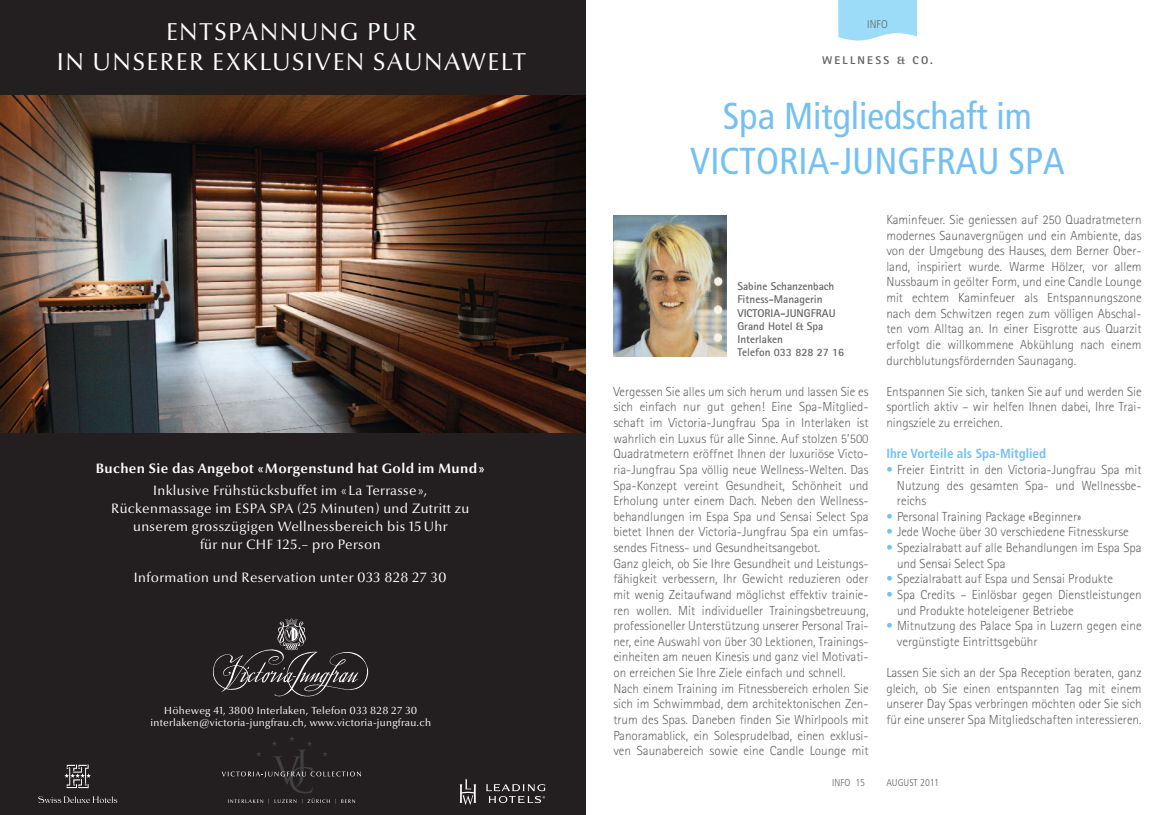
<style>
.page{position:relative;width:1170px;height:815px;background:#fff}
.page>*{position:absolute;margin:0;border:0;box-sizing:border-box;transform-origin:0 0}
.t1{font:condensed 37.5px/45px "Frutiger LT Std";color:#75c0f2;text-align:center}
.t2{font:24.75px/30.2px "Optima Nova LT";letter-spacing:.06em;color:#fff;text-align:center}
.t3{font:13.75px/17.9px "Optima Nova LT";letter-spacing:.03em;color:#fff;text-align:center}
.t4{font:700 13.75px "Optima Nova LT";letter-spacing:.03em;color:#fff}
.t5{font:300 13.12px/15.6px "Rotis Sans Serif";color:#646565}
.t6{font:700 condensed 13.12px "Frutiger";color:#75c0f2}
.t7{font:700 11.25px/13.1px "Rotis Sans Serif";color:#646565}
.t8{font:800 11.25px "Rotis Sans Serif";letter-spacing:.2em;color:#646565}
.t9{font:300 condensed 11.25px "Frutiger LT Std";color:#646565}
.t10{font:10.38px/12.4px "Optima Nova LT";letter-spacing:.03em;color:#fff;text-align:center}
.t11{font:300 condensed 10px "Frutiger LT Std";color:#646565}
.s1{color:#75c0f2}
</style>
<div class="page">
<div style="left:0;top:0;width:585px;height:815px;background:#231f20"></div>
<img style="left:0;top:95px;width:585px;height:338px">
<svg style="left:213px;top:618px;width:156px;height:79px"></svg>
<svg style="left:64px;top:764px;width:27px;height:24px"></svg>
<svg style="left:38px;top:796px;width:79px;height:7px"></svg>
<svg style="left:459px;top:779px;width:17px;height:26px"></svg>
<svg style="left:486px;top:784px;width:59px;height:19px"></svg>
<svg style="left:222px;top:737px;width:139px;height:66px"></svg>
<img style="left:613px;top:216px;width:113px;height:140px">
<svg style="left:838px;top:0;width:78px;height:41px;background:#a6dff8"></svg>
<h2 class="t2" style="left:57px;top:20px;width:470px">ENTSPANNUNG PUR<br>IN UNSERER EXKLUSIVEN SAUNAWELT</h2>
<p class="t4" style="left:96px;top:464px;width:390px">Buchen Sie das Angebot « Morgenstund hat Gold im Mund »</p>
<p class="t3" style="left:111px;top:483px;width:359px">Inklusive Frühstücksbuffet im « La Terrasse», Rückenmassage im ESPA SPA (25 Minuten) und Zutritt zu unserem grosszügigen Wellnessbereich bis 15 Uhr<br>für nur CHF 125.– pro Person</p>
<p class="t3" style="left:134px;top:570px;width:314px">Information und Reservation unter 033 828 27 30</p>
<p class="t10" style="left:150px;top:705px;width:282px">Höheweg 41, 3800 Interlaken, Telefon 033 828 27 30 interlaken@victoria-jungfrau.ch, www.victoria-jungfrau.ch</p>
<p class="t9" style="left:867px;top:19px;width:22px">INFO</p>
<p class="t8" style="left:822px;top:57px;width:112px">WELLNESS &amp; CO.</p>
<h1 class="t1" style="left:690px;top:96px;width:376px">Spa Mitgliedschaft im<br>VICTORIA-JUNGFRAU SPA</h1>
<p class="t7" style="left:737px;top:281px;width:108px">Sabine Schanzenbach<br>Fitness-Managerin<br>VICTORIA-JUNGFRAU<br>Grand Hotel &amp; Spa<br>Interlaken<br>Telefon 033 828 27 16</p>
<p class="t5" style="left:613px;top:385px;width:257px">Vergessen Sie alles um sich herum und lassen Sie es sich einfach nur gut gehen! Eine Spa-Mitglied&shy;schaft im Victoria-Jungfrau Spa in Interlaken ist wahrlich ein Luxus für alle Sinne. Auf stolzen 5’500<br>Quadratmetern eröffnet Ihnen der luxuriöse Victo&shy;ria-Jungfrau Spa völlig neue Wellness-Welten. Das Spa-Konzept vereint Gesundheit, Schönheit und Erholung unter einem Dach. Neben den Wellness&shy;behandlungen im Espa Spa und Sensai Select Spa bietet Ihnen der Victoria-Jungfrau Spa ein umfas&shy;sendes Fitness- und Gesundheitsangebot.<br>Ganz gleich, ob Sie Ihre Gesundheit und Leistungs&shy;fähigkeit verbessern, Ihr Gewicht reduzieren oder mit wenig Zeitaufwand möglichst effektiv trainie&shy;ren wollen. Mit individueller Trainingsbetreuung, professioneller Unterstützung unserer Personal Trai&shy;ner, eine Auswahl von über 30 Lektionen, Trainings&shy;einheiten am neuen Kinesis und ganz viel Motivati&shy;on erreichen Sie Ihre Ziele einfach und schnell.<br>Nach einem Training im Fitnessbereich erholen Sie sich im Schwimmbad, dem architektonischen Zen&shy;trum des Spas. Daneben finden Sie Whirlpools mit Panoramablick, ein Solesprudelbad, einen exklusi&shy;ven Saunabereich sowie eine Candle Lounge mit</p>
<p class="t5" style="left:886px;top:213px;width:257px;text-align:justify">Kaminfeuer. Sie geniessen auf 250 Quadratmetern modernes Saunavergnügen und ein Ambiente, das von der Umgebung des Hauses, dem Berner Ober&shy;land, inspiriert wurde. Warme Hölzer, vor allem Nussbaum in geölter Form, und eine Candle Lounge mit echtem Kaminfeuer als Entspannungszone nach dem Schwitzen regen zum völligen Abschal&shy;ten vom Alltag an. In einer Eisgrotte aus Quarzit erfolgt die willkommene Abkühlung nach einem durchblutungsfördernden Saunagang.</p>
<p class="t5" style="left:886px;top:385px;width:257px;text-align:justify">Entspannen Sie sich, tanken Sie auf und werden Sie sportlich aktiv – wir helfen Ihnen dabei, Ihre Trai&shy;ningsziele zu erreichen.</p>
<p class="t6" style="left:886px;top:448px;width:161px">Ihre Vorteile als Spa-Mitglied</p>
<p class="t5" style="left:896px;top:463px;width:246px;text-align:justify;text-indent:-11px"><span class="s1">•</span> Freier Eintritt in den Victoria-Jungfrau Spa mit Nutzung des gesamten Spa- und Wellnessbe&shy;reichs</p>
<p class="t5" style="left:886px;top:510px;width:196px"><span class="s1">•</span> Personal Training Package «Beginner»</p>
<p class="t5" style="left:886px;top:525px;width:244px"><span class="s1">•</span> Jede Woche über 30 verschiedene Fitnesskurse</p>
<p class="t5" style="left:896px;top:541px;width:246px;text-indent:-11px"><span class="s1">•</span> Spezialrabatt auf alle Behandlungen im Espa Spa und Sensai Select Spa</p>
<p class="t5" style="left:886px;top:572px;width:228px"><span class="s1">•</span> Spezialrabatt auf Espa und Sensai Produkte</p>
<p class="t5" style="left:896px;top:588px;width:246px;text-indent:-11px"><span class="s1">•</span> Spa Credits – Einlösbar gegen Dienstleistungen und Produkte hoteleigener Betriebe</p>
<p class="t5" style="left:896px;top:619px;width:246px;text-indent:-11px"><span class="s1">•</span> Mitnutzung des Palace Spa in Luzern gegen eine vergünstigte Eintrittsgebühr</p>
<p class="t5" style="left:886px;top:666px;width:257px;text-align:justify">Lassen Sie sich an der Spa Reception beraten, ganz gleich, ob Sie einen entspannten Tag mit einem unserer Day Spas verbringen möchten oder Sie sich für eine unserer Spa Mitgliedschaften interessieren.</p>
<p class="t11" style="left:832px;top:779px;width:34px">INFO 15</p>
<p class="t11" style="left:886px;top:779px;width:54px">AUGUST 2011</p>
</div>
